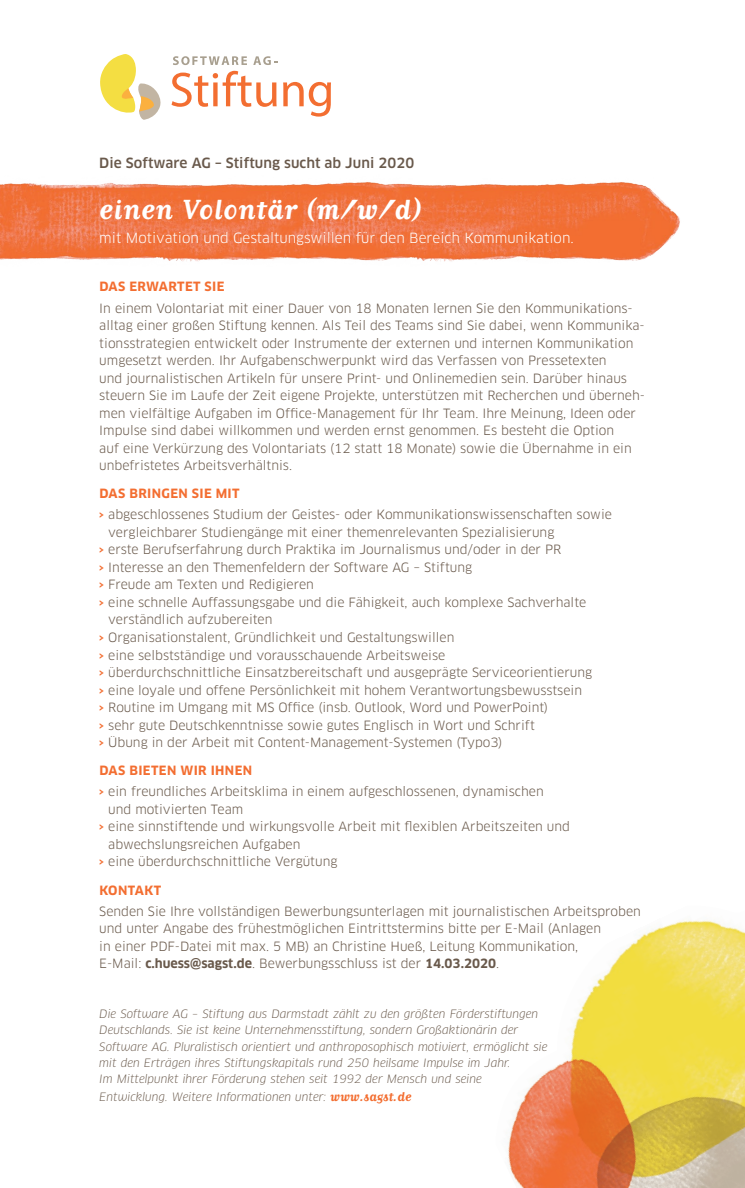
<style>
.page{position:relative;width:745px;height:1188px;background:#fff}
.page>*{position:absolute;margin:0;border:0;box-sizing:border-box;transform-origin:0 0}
.t1{font:700 32.5px "Matrix Script";letter-spacing:.02em;color:#fff}
.t2{font:13.75px "Clan Pro";color:#fff}
.t3{font:500 13.75px "Clan Pro";letter-spacing:.005em;color:#69594b}
.t4{font:12.5px/17.5px "Clan Pro";color:#69594b}
.t5{font:700 12.5px "Clan Pro";letter-spacing:.03em;color:#f36e31}
.t6{font:italic 11.25px/16.2px "Clan Pro";color:#69594b}
.s1{font-weight:700;color:#f36e31}
.s2{font-weight:700}
.s3{font-family:"Matrix Script";font-weight:700;font-style:normal;font-size:15px;color:#f36e31}
</style>
<div class="page">
<img style="left:508px;top:920px;width:236px;height:267px">
<svg style="left:173px;top:56px;width:74px;height:9px"></svg>
<svg style="left:253px;top:56px;width:24px;height:9px"></svg>
<svg style="left:171px;top:71px;width:105px;height:36px"></svg>
<svg style="left:283px;top:82px;width:48px;height:35px"></svg>
<svg style="left:100px;top:54px;width:61px;height:66px"></svg>
<img style="left:0;top:182px;width:680px;height:80px">
<p class="t3" style="left:99px;top:155px;width:316px">Die Software AG – Stiftung sucht ab Juni 2020</p>
<p class="t1" style="left:99px;top:193px;width:323px">einen Volontär (m/w/d)</p>
<p class="t2" style="left:99px;top:230px;width:475px">mit Motivation und Gestaltungswillen für den Bereich Kommunikation.</p>
<p class="t5" style="left:99px;top:279px;width:127px">DAS ERWARTET SIE</p>
<p class="t4" style="left:99px;top:299px;width:547px">In einem Volontariat mit einer Dauer von 18 Monaten lernen Sie den Kommunikations&shy;alltag einer großen Stiftung kennen. Als Teil des Teams sind Sie dabei, wenn Kommunika&shy;tionsstrategien entwickelt oder Instrumente der externen und internen Kommunikation umgesetzt werden. Ihr Aufgabenschwerpunkt wird das Verfassen von Pressetexten<br>und journalistischen Artikeln für unsere Print- und Onlinemedien sein. Darüber hinaus steuern Sie im Laufe der Zeit eigene Projekte, unterstützen mit Recherchen und überneh&shy;men vielfältige Aufgaben im Office-Management für Ihr Team. Ihre Meinung, Ideen oder Impulse sind dabei willkommen und werden ernst genommen. Es besteht die Option<br>auf eine Verkürzung des Volontariats (12 statt 18 Monate) sowie die Übernahme in ein unbefristetes Arbeitsverhältnis.</p>
<p class="t5" style="left:99px;top:486px;width:142px">DAS BRINGEN SIE MIT</p>
<p class="t4" style="left:108px;top:506px;width:505px;text-indent:-9px"><span class="s1">›</span> abgeschlossenes Studium der Geistes- oder Kommunikationswissenschaften sowie vergleichbarer Studiengänge mit einer themenrelevanten Spezialisierung</p>
<p class="t4" style="left:99px;top:541px;width:463px"><span class="s1">›</span> erste Berufserfahrung durch Praktika im Journalismus und/oder in der PR</p>
<p class="t4" style="left:99px;top:558px;width:374px"><span class="s1">›</span> Interesse an den Themenfeldern der Software AG – Stiftung</p>
<p class="t4" style="left:99px;top:576px;width:216px"><span class="s1">›</span> Freude am Texten und Redigieren</p>
<p class="t4" style="left:108px;top:593px;width:479px;text-indent:-9px"><span class="s1">›</span> eine schnelle Auffassungsgabe und die Fähigkeit, auch komplexe Sachverhalte verständlich aufzubereiten</p>
<p class="t4" style="left:99px;top:628px;width:356px"><span class="s1">›</span> Organisationstalent, Gründlichkeit und Gestaltungswillen</p>
<p class="t4" style="left:99px;top:646px;width:347px"><span class="s1">›</span> eine selbstständige und vorausschauende Arbeitsweise</p>
<p class="t4" style="left:99px;top:663px;width:494px"><span class="s1">›</span> überdurchschnittliche Einsatzbereitschaft und ausgeprägte Serviceorientierung</p>
<p class="t4" style="left:99px;top:681px;width:484px"><span class="s1">›</span> eine loyale und offene Persönlichkeit mit hohem Verantwortungsbewusstsein</p>
<p class="t4" style="left:99px;top:698px;width:450px"><span class="s1">›</span> Routine im Umgang mit MS Office (insb. Outlook, Word und PowerPoint)</p>
<p class="t4" style="left:99px;top:716px;width:436px"><span class="s1">›</span> sehr gute Deutschkenntnisse sowie gutes Englisch in Wort und Schrift</p>
<p class="t4" style="left:99px;top:733px;width:404px"><span class="s1">›</span> Übung in der Arbeit mit Content-Management-Systemen (Typo3)</p>
<p class="t5" style="left:99px;top:763px;width:154px">DAS BIETEN WIR IHNEN</p>
<p class="t4" style="left:108px;top:782px;width:436px;text-indent:-9px"><span class="s1">›</span> ein freundliches Arbeitsklima in einem aufgeschlossenen, dynamischen und motivierten Team</p>
<p class="t4" style="left:108px;top:817px;width:463px;text-indent:-9px"><span class="s1">›</span> eine sinnstiftende und wirkungsvolle Arbeit mit flexiblen Arbeitszeiten und abwechslungsreichen Aufgaben</p>
<p class="t4" style="left:99px;top:852px;width:239px"><span class="s1">›</span> eine überdurchschnittliche Vergütung</p>
<p class="t5" style="left:99px;top:882px;width:63px">KONTAKT</p>
<p class="t4" style="left:99px;top:901px;width:542px">Senden Sie Ihre vollständigen Bewerbungsunterlagen mit journalistischen Arbeitsproben und unter Angabe des frühestmöglichen Eintrittstermins bitte per E-Mail (Anlagen<br>in einer PDF-Datei mit max. 5 MB) an Christine Hueß, Leitung Kommunikation,<br>E-Mail: <span class="s2">c.huess@sagst.de</span>. Bewerbungsschluss ist der <span class="s2">14.03.2020</span>.</p>
<p class="t6" style="left:99px;top:1005px;width:449px">Die Software AG – Stiftung aus Darmstadt zählt zu den größten Förderstiftungen Deutschlands. Sie ist keine Unternehmensstiftung, sondern Großaktionärin der Software AG. Pluralistisch orientiert und anthroposophisch motiviert, ermöglicht sie mit den Erträgen ihres Stiftungskapitals rund 250 heilsame Impulse im Jahr.<br>Im Mittelpunkt ihrer Förderung stehen seit 1992 der Mensch und seine</p>
<p class="t6" style="left:99px;top:1088px;width:313px">Entwicklung. Weitere Informationen unter: <span class="s3">www.sagst.de</span></p>
</div>
